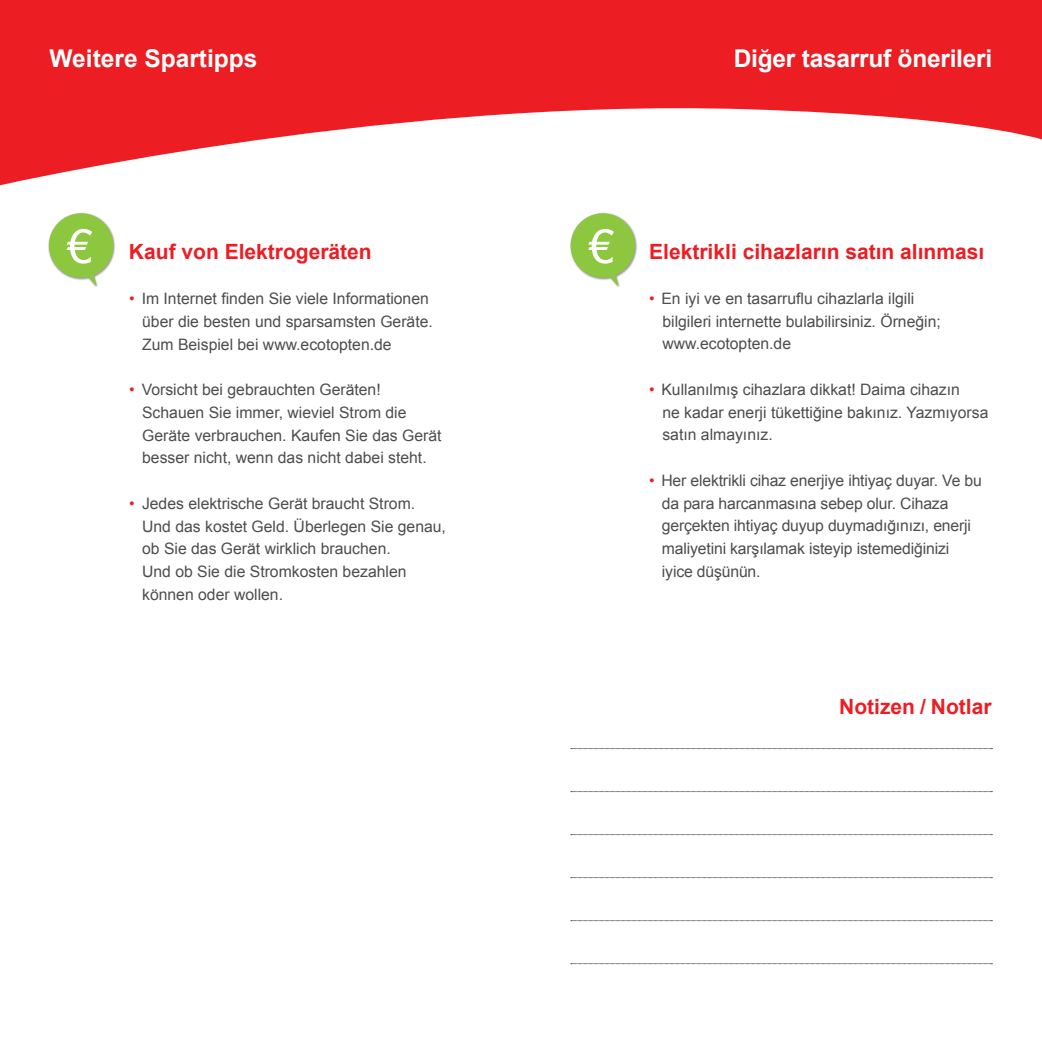
<style>
.page{position:relative;width:1042px;height:1042px;background:#fff}
.page>*{position:absolute;margin:0;border:0;box-sizing:border-box;transform-origin:0 0}
.t1{font:700 24.5px "Arial";letter-spacing:-.01em;color:#fff}
.t2{font:700 21px "Arial";color:#ed1d24}
.t3{font:15.75px/22.8px "Arial";color:#4d4d4f}
.s1{color:#ed1d24}
</style>
<div class="page">
<div style="left:48px;top:212px;width:68px;height:75px;background:#000;opacity:.4"></div>
<svg style="left:49px;top:213px;width:64px;height:72px"></svg>
<div style="left:570px;top:212px;width:67px;height:75px;background:#000;opacity:.4"></div>
<svg style="left:570px;top:213px;width:65px;height:72px"></svg>
<svg style="left:571px;top:791px;width:421px;height:1px"></svg>
<svg style="left:571px;top:963px;width:421px;height:1px"></svg>
<svg style="left:571px;top:877px;width:421px;height:1px"></svg>
<svg style="left:571px;top:834px;width:421px;height:1px"></svg>
<svg style="left:571px;top:748px;width:421px;height:1px"></svg>
<svg style="left:571px;top:920px;width:421px;height:1px"></svg>
<svg style="left:0;top:0;width:1042px;height:186px;fill:#ed1d24"></svg>
<h1 class="t1" style="left:50px;top:43px;width:209px">Weitere Spartipps</h1>
<h1 class="t1" style="left:734px;top:43px;width:260px">Diğer tasarruf önerileri</h1>
<h2 class="t2" style="left:129px;top:237px;width:244px">Kauf von Elektrogeräten</h2>
<h2 class="t2" style="left:649px;top:237px;width:336px">Elektrikli cihazların satın alınması</h2>
<p class="t3" style="left:142px;top:287px;width:292px;text-indent:-13px"><span class="s1">•</span> Im Internet finden Sie viele Informationen über die besten und sparsamsten Geräte.<br>Zum Beispiel bei www.ecotopten.de</p>
<p class="t3" style="left:142px;top:378px;width:301px;text-indent:-13px"><span class="s1">•</span> Vorsicht bei gebrauchten Geräten!<br>Schauen Sie immer, wieviel Strom die Geräte verbrauchen. Kaufen Sie das Gerät besser nicht, wenn das nicht dabei steht.</p>
<p class="t3" style="left:142px;top:492px;width:305px;text-indent:-13px"><span class="s1">•</span> Jedes elektrische Gerät braucht Strom.<br>Und das kostet Geld. Überlegen Sie genau, ob Sie das Gerät wirklich brauchen.<br>Und ob Sie die Stromkosten bezahlen können oder wollen.</p>
<p class="t3" style="left:662px;top:287px;width:280px;text-indent:-13px"><span class="s1">•</span> En iyi ve en tasarruflu cihazlarla ilgili bilgileri internette bulabilirsiniz. Örneğin; www.ecotopten.de</p>
<p class="t3" style="left:662px;top:378px;width:327px;text-indent:-13px"><span class="s1">•</span> Kullanılmış cihazlara dikkat! Daima cihazın<br>ne kadar enerji tükettiğine bakınız. Yazmıyorsa satın almayınız.</p>
<p class="t3" style="left:662px;top:469px;width:321px;text-indent:-13px"><span class="s1">•</span> Her elektrikli cihaz enerjiye ihtiyaç duyar. Ve bu da para harcanmasına sebep olur. Cihaza gerçekten ihtiyaç duyup duymadığınızı, enerji maliyetini karşılamak isteyip istemediğinizi iyice düşünün.</p>
<h2 class="t2" style="left:839px;top:693px;width:154px">Notizen / Notlar</h2>
</div>
